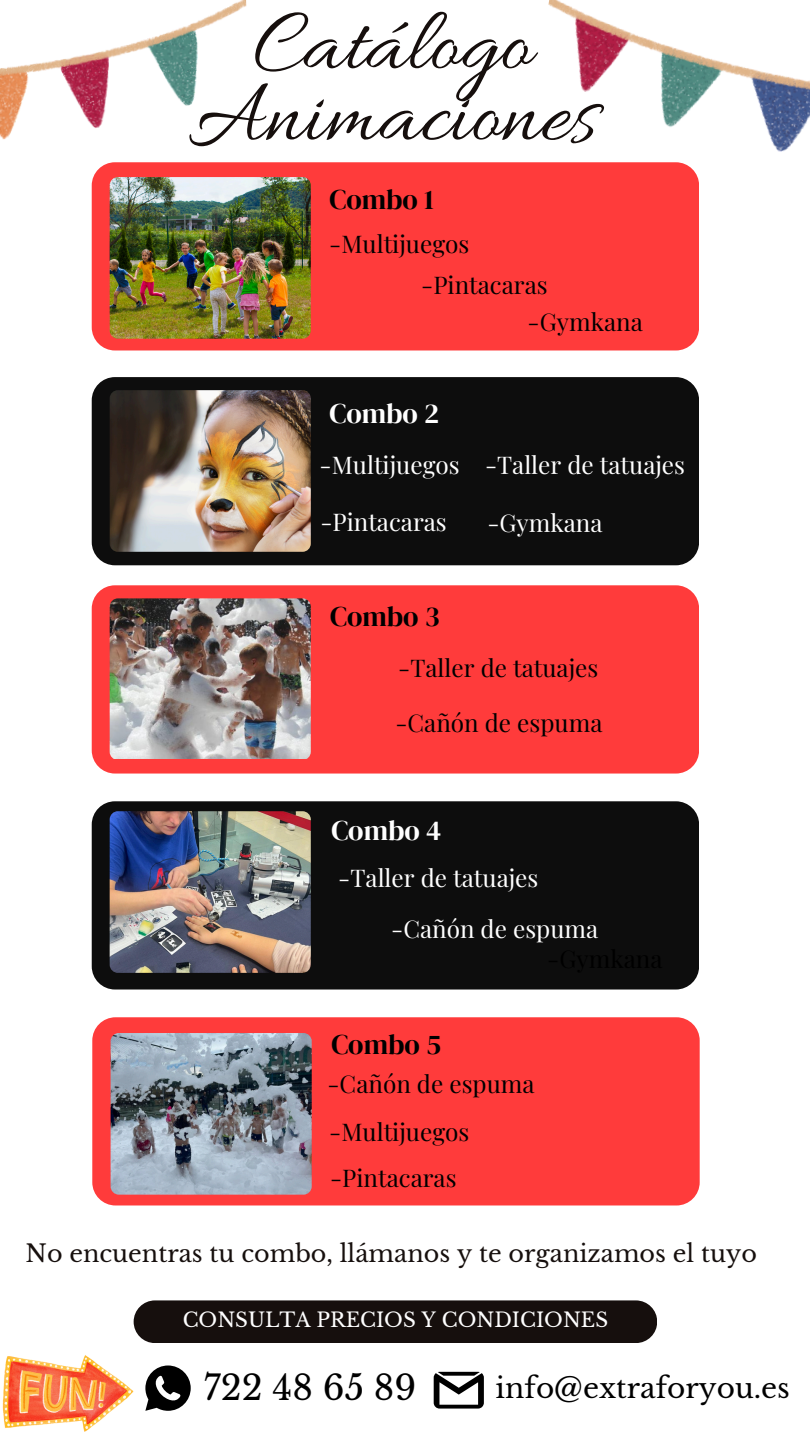
<style>
.page{position:relative;width:810px;height:1440px;background:#fff}
.page>*{position:absolute;margin:0;border:0;box-sizing:border-box;transform-origin:0 0}
.t1{font:92px/71.2px "Allura";color:#160f0d;text-align:center}
.t2{font:34px "Libre Baskerville";color:#000}
.t3{font:28.2px "DM Serif Display";color:#000}
.t4{font:28.2px "DM Serif Display";color:#fff}
.t5{font:28px "Libre Baskerville";color:#000}
.t6{font:24.3px "Playfair Display";color:#000}
.t7{font:24.3px "Playfair Display";color:#fff}
.t8{font:23.8px "Libre Baskerville";color:#160f0d}
.t9{font:19.8px "Libre Baskerville";color:#fff}
</style>
<div class="page">
<div style="left:92px;top:162px;width:607px;height:188px;background:#ff3b3b;border-radius:23px"></div>
<img style="left:110px;top:177px;width:201px;height:162px;border-radius:8px">
<div style="left:92px;top:377px;width:607px;height:188px;background:#0d0d0d;border-radius:23px"></div>
<img style="left:110px;top:390px;width:201px;height:162px;border-radius:8px">
<div style="left:92px;top:585px;width:607px;height:189px;background:#ff3b3b;border-radius:23px"></div>
<img style="left:110px;top:598px;width:201px;height:161px">
<div style="left:92px;top:801px;width:607px;height:189px;background:#0d0d0d;border-radius:23px"></div>
<img style="left:110px;top:811px;width:201px;height:162px;border-radius:8px">
<div style="left:92px;top:1017px;width:608px;height:189px;background:#ff3b3b;border-radius:23px"></div>
<img style="left:111px;top:1033px;width:201px;height:162px;border-radius:8px">
<div style="left:134px;top:1300px;width:523px;height:43px;background:#160f0d;border-radius:21px"></div>
<img style="left:2px;top:1355px;width:132px;height:76px">
<img style="left:530px;top:0;width:280px;height:183px">
<img style="left:0;top:0;width:247px;height:140px">
<svg style="left:145px;top:1366px;width:45px;height:45px"></svg>
<svg style="left:434px;top:1372px;width:50px;height:37px"></svg>
<p class="t1" style="left:188px;top:15px;width:410px">Catálogo<br>Animaciones</p>
<h4 class="t3" style="left:329px;top:180px;width:106px">Combo 1</h4>
<h4 class="t6" style="left:329px;top:227px;width:142px">-Multijuegos</h4>
<h4 class="t6" style="left:421px;top:267px;width:128px">-Pintacaras</h4>
<h4 class="t6" style="left:528px;top:304px;width:117px">-Gymkana</h4>
<h4 class="t4" style="left:329px;top:394px;width:111px">Combo 2</h4>
<h4 class="t7" style="left:320px;top:448px;width:142px">-Multijuegos</h4>
<h3 class="t7" style="left:320px;top:505px;width:128px">-Pintacaras</h3>
<h3 class="t3" style="left:330px;top:596px;width:111px">Combo 3</h3>
<h4 class="t7" style="left:485px;top:448px;width:202px">-Taller de tatuajes</h4>
<h4 class="t7" style="left:487px;top:506px;width:117px">-Gymkana</h4>
<h3 class="t6" style="left:398px;top:650px;width:202px">-Taller de tatuajes</h3>
<h4 class="t6" style="left:395px;top:706px;width:209px">-Cañón de espuma</h4>
<h4 class="t4" style="left:331px;top:811px;width:111px">Combo 4</h4>
<h4 class="t7" style="left:338px;top:861px;width:202px">-Taller de tatuajes</h4>
<h3 class="t7" style="left:391px;top:912px;width:209px">-Cañón de espuma</h3>
<h4 class="t3" style="left:331px;top:1024px;width:111px">Combo 5</h4>
<h4 class="t6" style="left:328px;top:1066px;width:209px">-Cañón de espuma</h4>
<h4 class="t6" style="left:329px;top:1115px;width:142px">-Multijuegos</h4>
<p class="t6" style="left:330px;top:1161px;width:128px">-Pintacaras</p>
<p class="t8" style="left:26px;top:1239px;width:733px">No encuentras tu combo, llámanos y te organizamos el tuyo</p>
<h4 class="t9" style="left:183px;top:1308px;width:427px">CONSULTA PRECIOS Y CONDICIONES</h4>
<p class="t2" style="left:204px;top:1367px;width:214px">722 48 65 89</p>
<h2 class="t5" style="left:496px;top:1371px;width:296px">info@extraforyou.es</h2>
</div>
